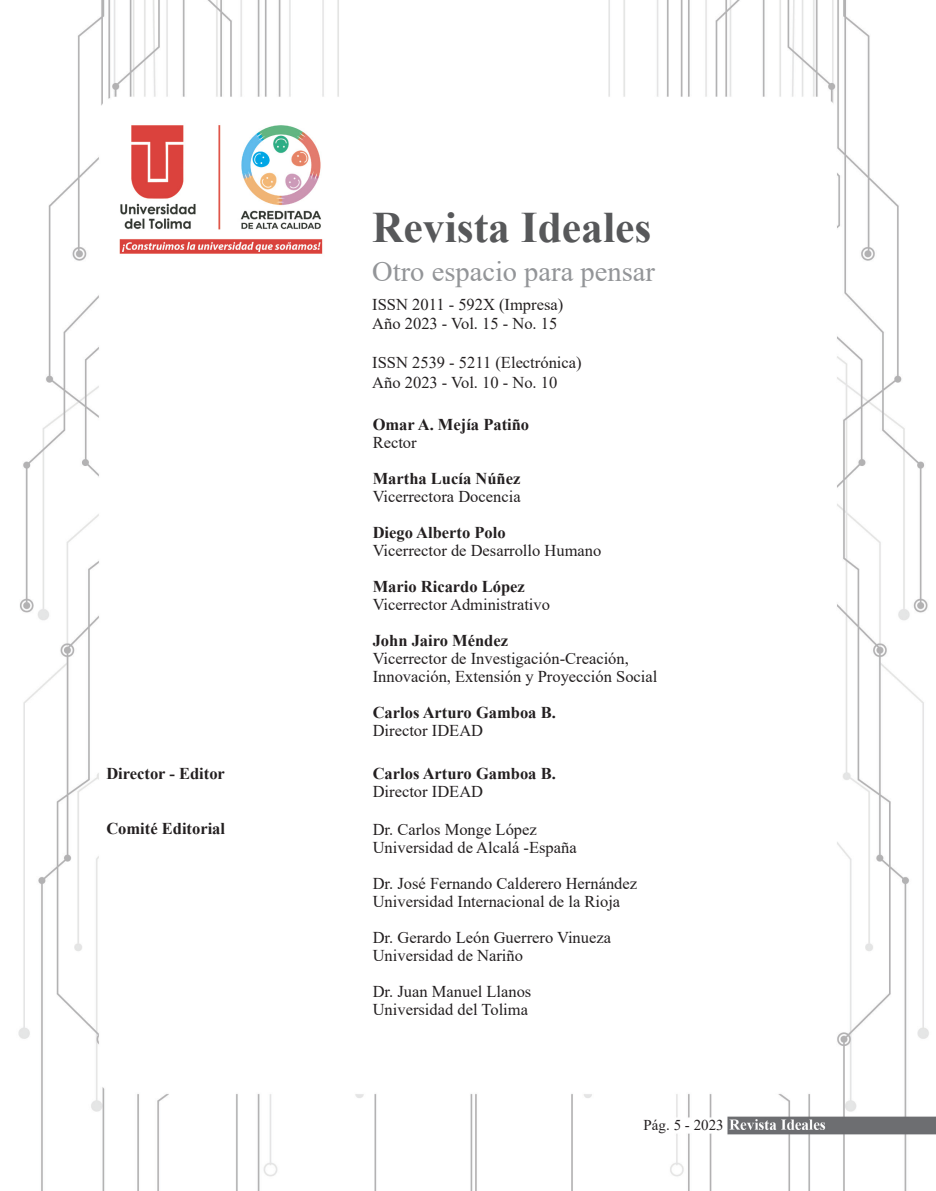
<style>
.page{position:relative;width:936px;height:1191px;background:#fff}
.page>*{position:absolute;margin:0;border:0;box-sizing:border-box;transform-origin:0 0}
.t1{font:700 43.5px "Times New Roman";color:#57585a}
.t2{font:28.5px "Times New Roman";color:#939598}
.t3{font:16.5px/18px "Times New Roman";color:#231f20}
.t4{font:700 16.5px "Times New Roman";color:#231f20}
.t5{font:15px "Times New Roman";color:#231f20}
</style>
<div class="page">
<img style="left:18px;top:0;width:917px;height:1191px">
<img style="left:108px;top:109px;width:226px;height:158px">
<p class="t4" style="left:106px;top:762px;width:120px">Director - Editor</p>
<p class="t4" style="left:106px;top:816px;width:120px">Comité Editorial</p>
<p class="t1" style="left:372px;top:196px;width:281px">Revista Ideales</p>
<p class="t2" style="left:372px;top:251px;width:284px">Otro espacio para pensar</p>
<p class="t3" style="left:372px;top:295px;width:192px">ISSN 2011 - 592X (Impresa)</p>
<p class="t3" style="left:372px;top:314px;width:187px">Año 2023 - Vol. 15 - No. 15</p>
<p class="t3" style="left:372px;top:353px;width:211px">ISSN 2539 - 5211 (Electrónica)</p>
<p class="t3" style="left:372px;top:373px;width:187px">Año 2023 - Vol. 10 - No. 10</p>
<p class="t4" style="left:372px;top:412px;width:158px">Omar A. Mejía Patiño</p>
<p class="t3" style="left:372px;top:433px;width:45px">Rector</p>
<p class="t4" style="left:372px;top:466px;width:149px">Martha Lucía Núñez</p>
<p class="t3" style="left:372px;top:487px;width:149px">Vicerrectora Docencia</p>
<p class="t4" style="left:372px;top:520px;width:134px">Diego Alberto Polo</p>
<p class="t3" style="left:372px;top:541px;width:230px">Vicerrector de Desarrollo Humano</p>
<p class="t4" style="left:372px;top:574px;width:154px">Mario Ricardo López</p>
<p class="t3" style="left:372px;top:595px;width:179px">Vicerrector Administrativo</p>
<p class="t4" style="left:372px;top:628px;width:137px">John Jairo Méndez</p>
<p class="t3" style="left:372px;top:649px;width:258px">Vicerrector de Investigación-Creación,</p>
<p class="t3" style="left:372px;top:667px;width:286px">Innovación, Extensión y Proyección Social</p>
<p class="t4" style="left:372px;top:700px;width:185px">Carlos Arturo Gamboa B.</p>
<p class="t3" style="left:372px;top:721px;width:112px">Director IDEAD</p>
<p class="t4" style="left:372px;top:761px;width:185px">Carlos Arturo Gamboa B.</p>
<p class="t3" style="left:372px;top:781px;width:112px">Director IDEAD</p>
<p class="t3" style="left:372px;top:819px;width:205px">Dr. Carlos Monge López<br>Universidad de Alcalá -España</p>
<p class="t3" style="left:372px;top:873px;width:266px">Dr. José Fernando Calderero Hernández<br>Universidad Internacional de la Rioja</p>
<p class="t3" style="left:372px;top:927px;width:240px">Dr. Gerardo León Guerrero Vinueza<br>Universidad de Nariño</p>
<p class="t3" style="left:372px;top:981px;width:160px">Dr. Juan Manuel Llanos<br>Universidad del Tolima</p>
<p class="t5" style="left:643px;top:1114px;width:81px">Pág. 5 - 2023</p>
</div>
